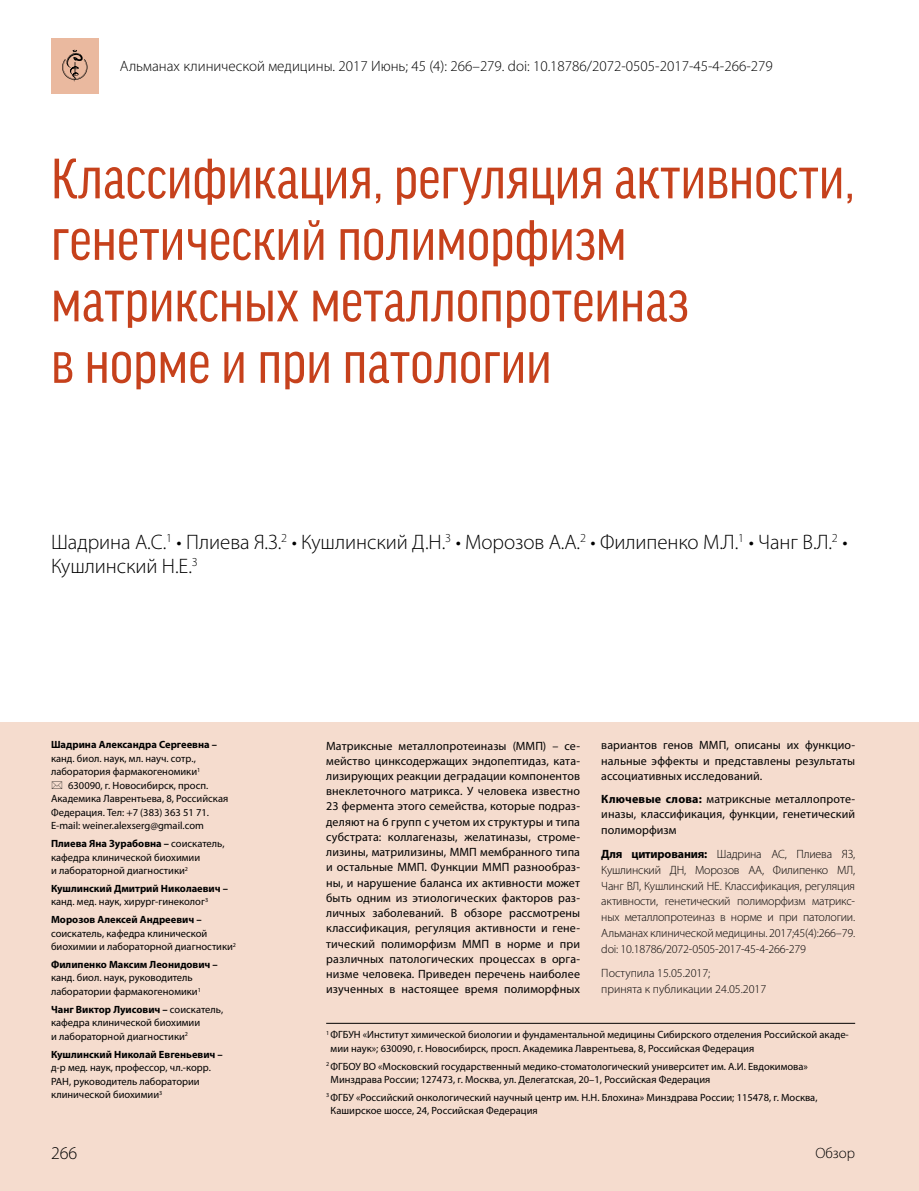
<style>
.page{position:relative;width:919px;height:1191px;background:#fff}
.page>*{position:absolute;margin:0;border:0;box-sizing:border-box;transform-origin:0 0}
.t1{font:condensed 60.75px/61.5px "Good Headline Pro";color:#c6411c}
.t2{font:300 21px/24px "Myriad Pro";letter-spacing:-.005em;color:#000}
.t3{font:300 18px "Myriad Pro";color:#000}
.t4{font:300 15px "Myriad Pro";color:#000}
.t5{font:12px/15.3px "Myriad Pro";letter-spacing:.01em;color:#000;text-align:justify}
.t6{font:300 12px/15.9px "Myriad Pro";letter-spacing:-.015em;color:#000;text-align:justify}
.t7{font:10.5px/13.5px "Myriad Pro";color:#000}
.t8{font:700 10.5px "Myriad Pro";color:#000}
.s1{font-weight:700}
</style>
<div class="page">
<div style="left:0;top:723px;width:918px;height:468px;background:#f5dcce"></div>
<hr style="left:326px;top:1023px;width:529px;height:1px;background:#000">
<div style="left:51px;top:38px;width:48px;height:55px;background:#eab99f"></div>
<svg style="left:62px;top:50px;width:25px;height:32px"></svg>
<h3 class="t4" style="left:120px;top:57px;width:654px">Альманах клинической медицины. 2017 Июнь; 45 (4): 266–279. doi: 10.18786/2072-0505-2017-45-4-266-279</h3>
<h1 class="t1" style="left:51px;top:148px;width:805px">Классификация, регуляция активности, генетический полиморфизм матриксных металлопротеиназ<br>в норме и при патологии</h1>
<h2 class="t2" style="left:51px;top:529px;width:798px">Шадрина А.С.<sup>1</sup> • Плиева Я.З.<sup>2</sup> • Кушлинский Д.Н.<sup>3</sup> • Морозов А.А.<sup>2</sup> • Филипенко М.Л.<sup>1</sup> • Чанг В.Л.<sup>2</sup> •<br>Кушлинский Н.Е.<sup>3</sup></h2>
<p class="t8" style="left:51px;top:738px;width:167px">Шадрина Александра Сергеевна –</p>
<p class="t7" style="left:51px;top:751px;width:146px">канд. биол. наук, мл. науч. сотр.,</p>
<p class="t7" style="left:51px;top:765px;width:151px">лаборатория фармакогеномики<sup>1</sup></p>
<p class="t7" style="left:68px;top:778px;width:141px">630090, г. Новосибирск, просп.</p>
<p class="t7" style="left:51px;top:792px;width:179px">Академика Лаврентьева, 8, Российская</p>
<p class="t7" style="left:51px;top:805px;width:159px">Федерация. Тел: +7 (383) 363 51 71.</p>
<p class="t7" style="left:51px;top:819px;width:154px">E-mail: weiner.alexserg@gmail.com</p>
<p class="t7" style="left:51px;top:836px;width:175px"><span class="s1">Плиева Яна Зурабовна –</span> соискатель, кафедра клинической биохимии<br>и лабораторной диагностики<sup>2</sup></p>
<p class="t7" style="left:51px;top:881px;width:178px"><span class="s1">Кушлинский Дмитрий Николаевич – </span>канд. мед. наук, хирург-гинеколог<sup>3</sup></p>
<p class="t8" style="left:51px;top:912px;width:152px">Морозов Алексей Андреевич –</p>
<p class="t7" style="left:51px;top:926px;width:186px">соискатель, кафедра клинической биохимии и лабораторной диагностики<sup>2</sup></p>
<p class="t8" style="left:51px;top:957px;width:168px">Филипенко Максим Леонидович –</p>
<p class="t7" style="left:51px;top:971px;width:151px">канд. биол. наук, руководитель лаборатории фармакогеномики<sup>1</sup></p>
<p class="t7" style="left:51px;top:1002px;width:174px"><span class="s1">Чанг Виктор Луисович –</span> соискатель, кафедра клинической биохимии<br>и лабораторной диагностики<sup>2</sup></p>
<p class="t8" style="left:51px;top:1047px;width:173px">Кушлинский Николай Евгеньевич –</p>
<p class="t7" style="left:51px;top:1060px;width:161px">д-р мед. наук, профессор, чл.-корр.<br>РАН, руководитель лаборатории клинической биохимии<sup>3</sup></p>
<p class="t5" style="left:326px;top:737px;width:255px">Матриксные металлопротеиназы (ММП) – се&shy;мейство цинксодержащих эндопептидаз, ката&shy;лизирующих реакции деградации компонентов внеклеточного матрикса. У человека известно 23 фермента этого семейства, которые подраз&shy;деляют на 6 групп с учетом их структуры и типа субстрата: коллагеназы, желатиназы, строме&shy;лизины, матрилизины, ММП мембранного типа и остальные ММП. Функции ММП разнообраз&shy;ны, и нарушение баланса их активности может быть одним из этиологических факторов раз&shy;личных заболеваний. В обзоре рассмотрены классификация, регуляция активности и гене&shy;тический полиморфизм ММП в норме и при различных патологических процессах в орга&shy;низме человека. Приведен перечень наиболее изученных в настоящее время полиморфных</p>
<p class="t5" style="left:601px;top:737px;width:255px">вариантов генов MMП, описаны их функцио&shy;нальные эффекты и представлены результаты ассоциативных исследований.</p>
<p class="t5" style="left:601px;top:791px;width:255px"><span class="s1">Ключевые слова:</span> матриксные металлопроте&shy;иназы, классификация, функции, генетический полиморфизм</p>
<p class="t6" style="left:601px;top:846px;width:255px"><span class="s1">Для цитирования:</span> Шадрина АС, Плиева ЯЗ, Кушлинский ДН, Морозов АА, Филипенко МЛ, Чанг ВЛ, Кушлинский НЕ. Классификация, регуляция активности, генетический полиморфизм матрикс&shy;ных металлопротеиназ в норме и при патологии.<br>Альманах клинической медицины. 2017;45(4):266–79. doi: 10.18786/2072-0505-2017-45-4-266-279</p>
<p class="t6" style="left:601px;top:965px;width:166px">Поступила 15.05.2017;<br>принята к публикации 24.05.2017</p>
<p class="t7" style="left:330px;top:1028px;width:519px;text-indent:-4px"><sup>1</sup> ФГБУН «Институт химической биологии и фундаментальной медицины Сибирского отделения Российской акаде&shy;мии наук»; 630090, г. Новосибирск, просп. Академика Лаврентьева, 8, Российская Федерация</p>
<p class="t7" style="left:330px;top:1059px;width:478px;text-indent:-4px"><sup>2</sup> ФГБОУ ВО «Московский государственный медико-стоматологический университет им. А.И. Евдокимова»<br>Минздрава России; 127473, г. Москва, ул. Делегатская, 20–1, Российская Федерация</p>
<p class="t7" style="left:330px;top:1090px;width:488px;text-indent:-4px"><sup>3</sup> ФГБУ «Российский онкологический научный центр им. Н.Н. Блохина» Минздрава России; 115478, г. Москва,<br>Каширское шоссе, 24, Российская Федерация</p>
<h3 class="t3" style="left:51px;top:1142px;width:28px">266</h3>
<h3 class="t4" style="left:815px;top:1144px;width:41px">Обзор</h3>
</div>
